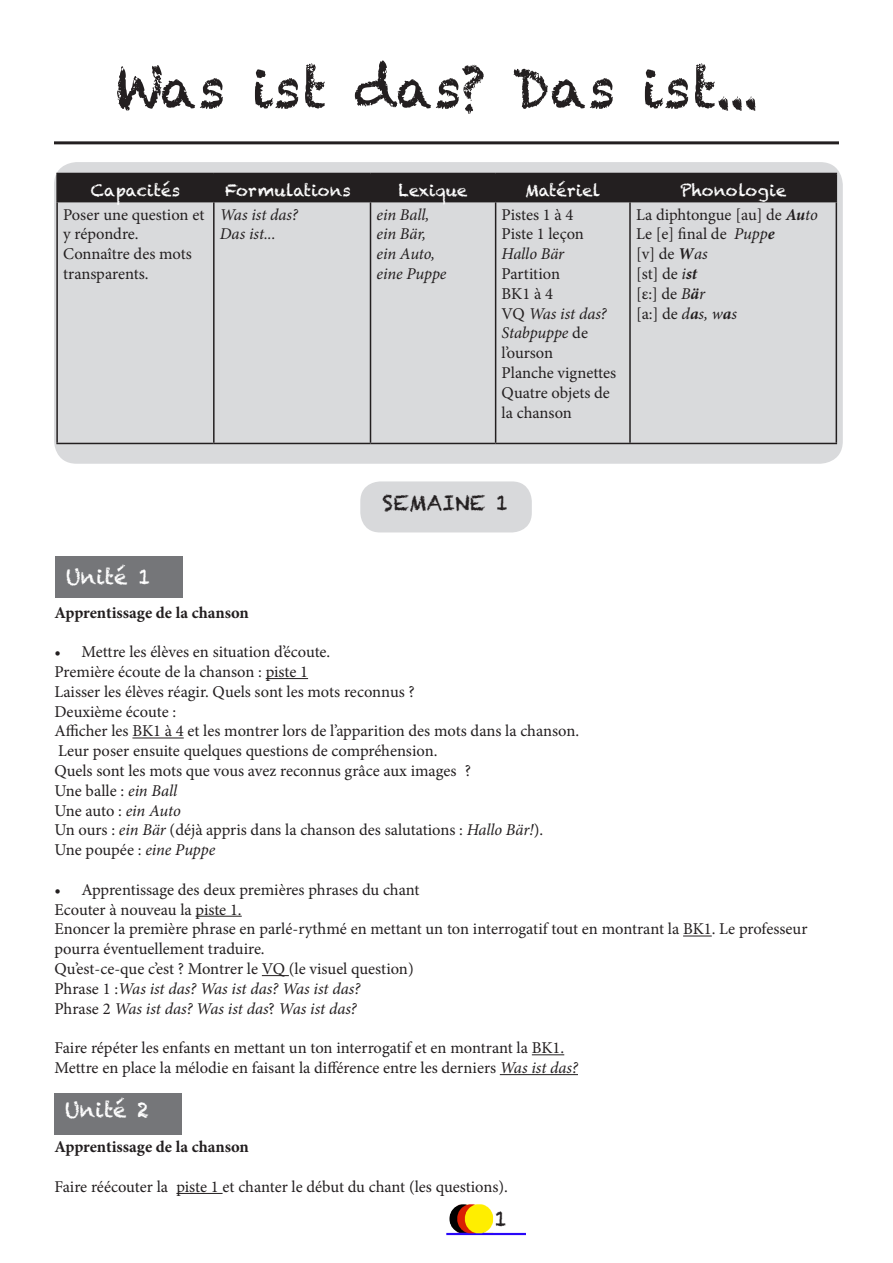
<style>
.page{position:relative;width:893px;height:1263px;background:#fff}
.page>*{position:absolute;margin:0;border:0;box-sizing:border-box;transform-origin:0 0}
.t1{font:54px "Chalkduster";letter-spacing:.005em;color:#231f20}
.t2{font:21px "Chalkduster";letter-spacing:.005em;color:#fff}
.t3{font:21px "Chalkduster";color:#231f20}
.t4{font:16.5px/19.8px "Minion Pro";color:#231f20}
.t5{font:italic 16.5px "Minion Pro";letter-spacing:-.005em;color:#231f20}
.t6{font:700 16.5px "Minion Pro";color:#231f20}
.t7{font:16.5px "Chalkduster";color:#fff}
.s1{color:#231f20}
.s2{font-weight:700;font-style:italic}
.s3{font-style:italic}
.s4{font-style:normal}
</style>
<div class="page">
<img style="left:446px;top:1204px;width:79px;height:32px">
<hr style="left:54px;top:141px;width:785px;height:3px;background:#231f20">
<div style="left:54px;top:162px;width:789px;height:302px;background:#d9dadc;border-radius:23px"></div>
<hr style="left:56px;top:173px;width:158px;height:1px;background:#231f20">
<hr style="left:56px;top:174px;width:2px;height:27px;background:#231f20">
<div style="left:58px;top:173px;width:779px;height:28px;background:#231f20"></div>
<hr style="left:56px;top:201px;width:158px;height:1px;background:#231f20">
<hr style="left:56px;top:202px;width:2px;height:241px;background:#231f20">
<hr style="left:214px;top:201px;width:156px;height:1px;background:#231f20">
<hr style="left:213px;top:202px;width:2px;height:241px;background:#231f20">
<hr style="left:370px;top:201px;width:126px;height:1px;background:#231f20">
<hr style="left:370px;top:202px;width:1px;height:241px;background:#231f20">
<hr style="left:496px;top:201px;width:134px;height:1px;background:#231f20">
<hr style="left:495px;top:202px;width:1px;height:241px;background:#231f20">
<hr style="left:630px;top:201px;width:207px;height:1px;background:#231f20">
<hr style="left:629px;top:202px;width:2px;height:241px;background:#231f20">
<hr style="left:836px;top:202px;width:1px;height:241px;background:#231f20">
<hr style="left:56px;top:443px;width:158px;height:1px;background:#231f20">
<hr style="left:214px;top:443px;width:156px;height:1px;background:#231f20">
<hr style="left:370px;top:443px;width:126px;height:1px;background:#231f20">
<hr style="left:496px;top:443px;width:134px;height:1px;background:#231f20">
<hr style="left:630px;top:443px;width:207px;height:1px;background:#231f20">
<div style="left:360px;top:481px;width:172px;height:51px;background:#d8d9db;border-radius:20px"></div>
<div style="left:55px;top:556px;width:127px;height:42px;background:#757679"></div>
<div style="left:54px;top:1093px;width:128px;height:42px;background:#757679"></div>
<hr style="left:266px;top:678px;width:42px;height:1px;background:#231f20">
<hr style="left:132px;top:737px;width:52px;height:1px;background:#231f20">
<hr style="left:196px;top:916px;width:46px;height:1px;background:#231f20">
<svg style="left:683px;top:935px;width:29px;height:1px"></svg>
<svg style="left:262px;top:975px;width:27px;height:1px"></svg>
<hr style="left:532px;top:1054px;width:32px;height:1px;background:#231f20">
<hr style="left:500px;top:1074px;width:78px;height:1px;background:#231f20">
<hr style="left:176px;top:1193px;width:47px;height:1px;background:#231f20">
<p class="t1" style="left:115px;top:57px;width:646px">Was ist das? Das ist...</p>
<p class="t7" style="left:91px;top:180px;width:91px">Capacités</p>
<p class="t7" style="left:225px;top:180px;width:135px">Formulations<span class="s1">s</span></p>
<p class="t7" style="left:399px;top:180px;width:70px">Lexique</p>
<p class="t7" style="left:525px;top:180px;width:77px">Matériel</p>
<p class="t7" style="left:680px;top:180px;width:108px">Phonologie</p>
<p class="t4" style="left:63px;top:205px;width:143px">Poser une question et y répondre.</p>
<p class="t4" style="left:63px;top:244px;width:130px">Connaître des mots transparents.</p>
<p class="t5" style="left:220px;top:203px;width:80px">Was ist das?</p>
<p class="t5" style="left:220px;top:223px;width:57px">Das ist...</p>
<p class="t5" style="left:376px;top:203px;width:54px">ein Ball,</p>
<p class="t5" style="left:376px;top:223px;width:51px">ein Bär,</p>
<p class="t5" style="left:376px;top:243px;width:60px">ein Auto,</p>
<p class="t5" style="left:376px;top:262px;width:72px">eine Puppe</p>
<p class="t4" style="left:636px;top:205px;width:183px">La diphtongue [au] de <span class="s2">Au</span><span class="s3">to</span></p>
<p class="t4" style="left:636px;top:224px;width:140px">Le [e] final de <span class="s3">Pupp</span><span class="s2">e</span></p>
<p class="t4" style="left:636px;top:244px;width:73px">[v] de <span class="s2">W</span><span class="s3">as</span></p>
<p class="t4" style="left:636px;top:264px;width:63px">[st] de <span class="s3">i</span><span class="s2">st</span></p>
<p class="t4" style="left:636px;top:284px;width:71px">[ε:] de <span class="s3">B</span><span class="s2">ä</span><span class="s3">r</span></p>
<p class="t4" style="left:636px;top:304px;width:102px">[a:] de <span class="s3">d</span><span class="s2">a</span><span class="s3">s, w</span><span class="s2">a</span><span class="s3">s</span></p>
<p class="t4" style="left:502px;top:205px;width:73px">Pistes 1 à 4</p>
<p class="t4" style="left:502px;top:224px;width:84px">Piste 1 leçon</p>
<p class="t5" style="left:502px;top:243px;width:64px">Hallo Bär</p>
<p class="t4" style="left:502px;top:264px;width:60px">Partition</p>
<p class="t4" style="left:502px;top:284px;width:53px">BK1 à 4</p>
<p class="t5" style="left:502px;top:302px;width:107px"><span class="s4">VQ</span> Was ist das?</p>
<p class="t4" style="left:502px;top:323px;width:88px"><span class="s3">Stabpuppe</span> de l’ourson</p>
<p class="t4" style="left:502px;top:363px;width:116px">Planche vignettes</p>
<p class="t4" style="left:502px;top:383px;width:110px">Quatre objets de la chanson</p>
<p class="t2" style="left:66px;top:564px;width:87px">Unité 1</p>
<p class="t3" style="left:383px;top:491px;width:127px">SEMAINE 1</p>
<p class="t6" style="left:54px;top:601px;width:196px">Apprentissage de la chanson</p>
<p class="t4" style="left:54px;top:642px;width:277px">• Mettre les élèves en situation d’écoute.</p>
<p class="t4" style="left:54px;top:662px;width:255px">Première écoute de la chanson : piste 1</p>
<p class="t4" style="left:54px;top:682px;width:362px">Laisser les élèves réagir. Quels sont les mots reconnus ?</p>
<p class="t4" style="left:54px;top:701px;width:123px">Deuxième écoute :</p>
<p class="t4" style="left:54px;top:721px;width:526px">Afficher les BK1 à 4 et les montrer lors de l’apparition des mots dans la chanson.</p>
<p class="t4" style="left:58px;top:741px;width:381px">Leur poser ensuite quelques questions de compréhension.</p>
<p class="t4" style="left:54px;top:761px;width:418px">Quels sont les mots que vous avez reconnus grâce aux images ?</p>
<p class="t4" style="left:54px;top:781px;width:124px">Une balle : <span class="s3">ein Ball</span></p>
<p class="t4" style="left:54px;top:800px;width:128px">Une auto : <span class="s3">ein Auto</span></p>
<p class="t4" style="left:54px;top:820px;width:490px">Un ours : <span class="s3">ein Bär</span> (déjà appris dans la chanson des salutations : <span class="s3">Hallo Bär!</span>).</p>
<p class="t4" style="left:54px;top:840px;width:162px">Une poupée : <span class="s3">eine Puppe</span></p>
<p class="t4" style="left:54px;top:880px;width:367px">• Apprentissage des deux premières phrases du chant</p>
<p class="t4" style="left:54px;top:899px;width:189px">Ecouter à nouveau la piste 1.</p>
<p class="t4" style="left:54px;top:919px;width:754px">Enoncer la première phrase en parlé-rythmé en mettant un ton interrogatif tout en montrant la BK1. Le professeur</p>
<p class="t4" style="left:54px;top:939px;width:212px">pourra éventuellement traduire.</p>
<p class="t4" style="left:54px;top:959px;width:361px">Qu’est-ce-que c’est ? Montrer le VQ (le visuel question)</p>
<p class="t5" style="left:54px;top:977px;width:307px"><span class="s4">Phrase 1 :</span>Was ist das? Was ist das? Was ist das?</p>
<p class="t5" style="left:54px;top:997px;width:304px"><span class="s4">Phrase 2</span> Was ist das? Was ist das<span class="s4">?</span> Was ist das?</p>
<p class="t4" style="left:54px;top:1038px;width:511px">Faire répéter les enfants en mettant un ton interrogatif et en montrant la BK1.</p>
<p class="t4" style="left:54px;top:1058px;width:525px">Mettre en place la mélodie en faisant la différence entre les derniers <span class="s3">Was ist das?</span></p>
<p class="t2" style="left:65px;top:1097px;width:86px">Unité 2</p>
<p class="t6" style="left:54px;top:1135px;width:196px">Apprentissage de la chanson</p>
<p class="t4" style="left:54px;top:1177px;width:455px">Faire réécouter la piste 1 et chanter le début du chant (les questions).</p>
<p class="t3" style="left:494px;top:1206px;width:14px">1</p>
</div>
